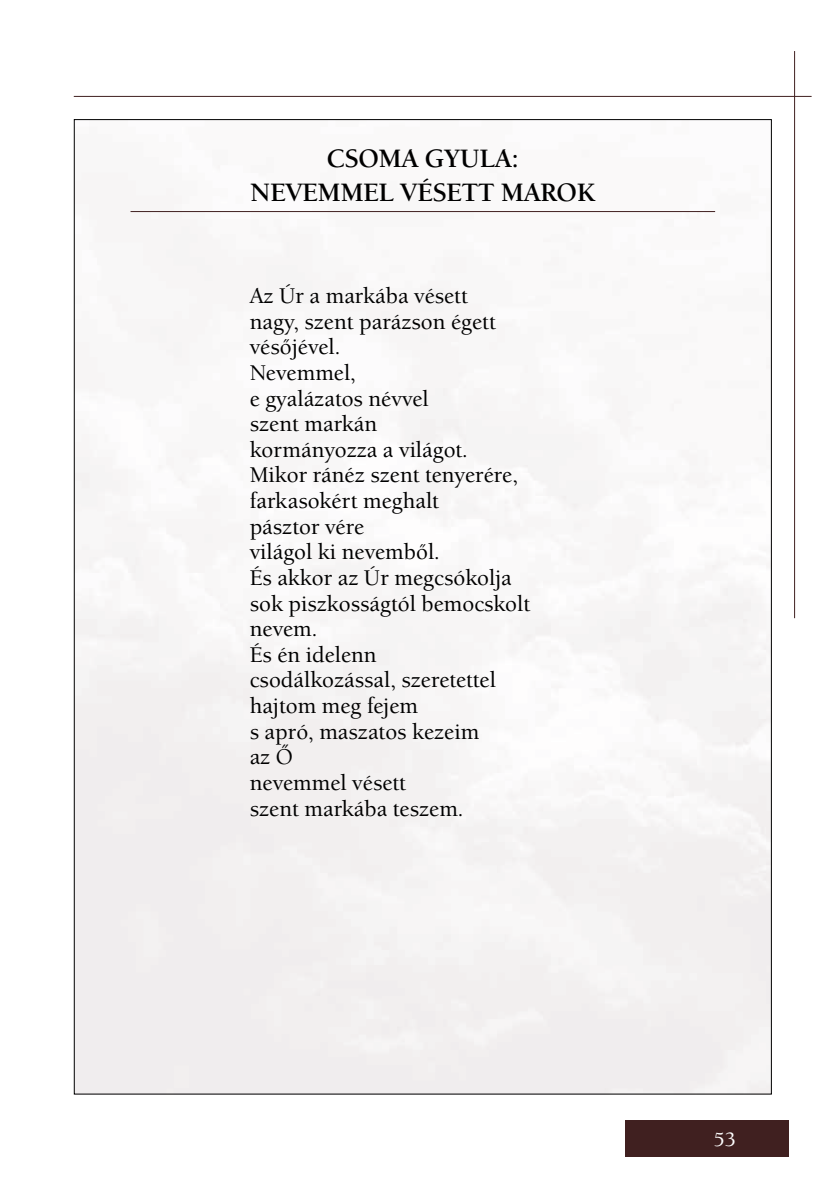
<style>
.page{position:relative;width:840px;height:1191px;background:#fff}
.page>*{position:absolute;margin:0;border:0;box-sizing:border-box;transform-origin:0 0}
.t1{font:700 26px/34px "Berkeley Old Sty Itc TEE";color:#000;text-align:center}
.t2{font:500 22px/25.6px "Berkeley Old Sty Itc TEE";color:#000}
.t3{font:500 20px "Berkeley Old Sty Itc TEE";color:#fff}
</style>
<div class="page">
<div style="left:76px;top:211px;width:693px;height:881px;background:#f7f5f5"></div>
<div style="left:624px;top:1120px;width:164px;height:37px;background:#402020"></div>
<hr style="left:74px;top:96px;width:737px;height:1px;background:#402020">
<hr style="left:793px;top:51px;width:1px;height:567px;background:#402020">
<hr style="left:130px;top:211px;width:584px;height:1px;background:#402020">
<p class="t1" style="left:250px;top:141px;width:346px">CSOMA GYULA:<br>NEVEMMEL VÉSETT MAROK</p>
<p class="t2" style="left:249px;top:283px;width:282px">Az Úr a markába vésett<br>nagy, szent parázson égett vésőjével.<br>Nevemmel,<br>e gyalázatos névvel<br>szent markán<br>kormányozza a világot.<br>Mikor ránéz szent tenyerére, farkasokért meghalt<br>pásztor vére<br>világol ki nevemből.<br>És akkor az Úr megcsókolja sok piszkosságtól bemocskolt nevem.<br>És én idelenn<br>csodálkozással, szeretettel hajtom meg fejem<br>s apró, maszatos kezeim<br>az Ő<br>nevemmel vésett<br>szent markába teszem.</p>
<p class="t3" style="left:713px;top:1128px;width:24px">53</p>
</div>
